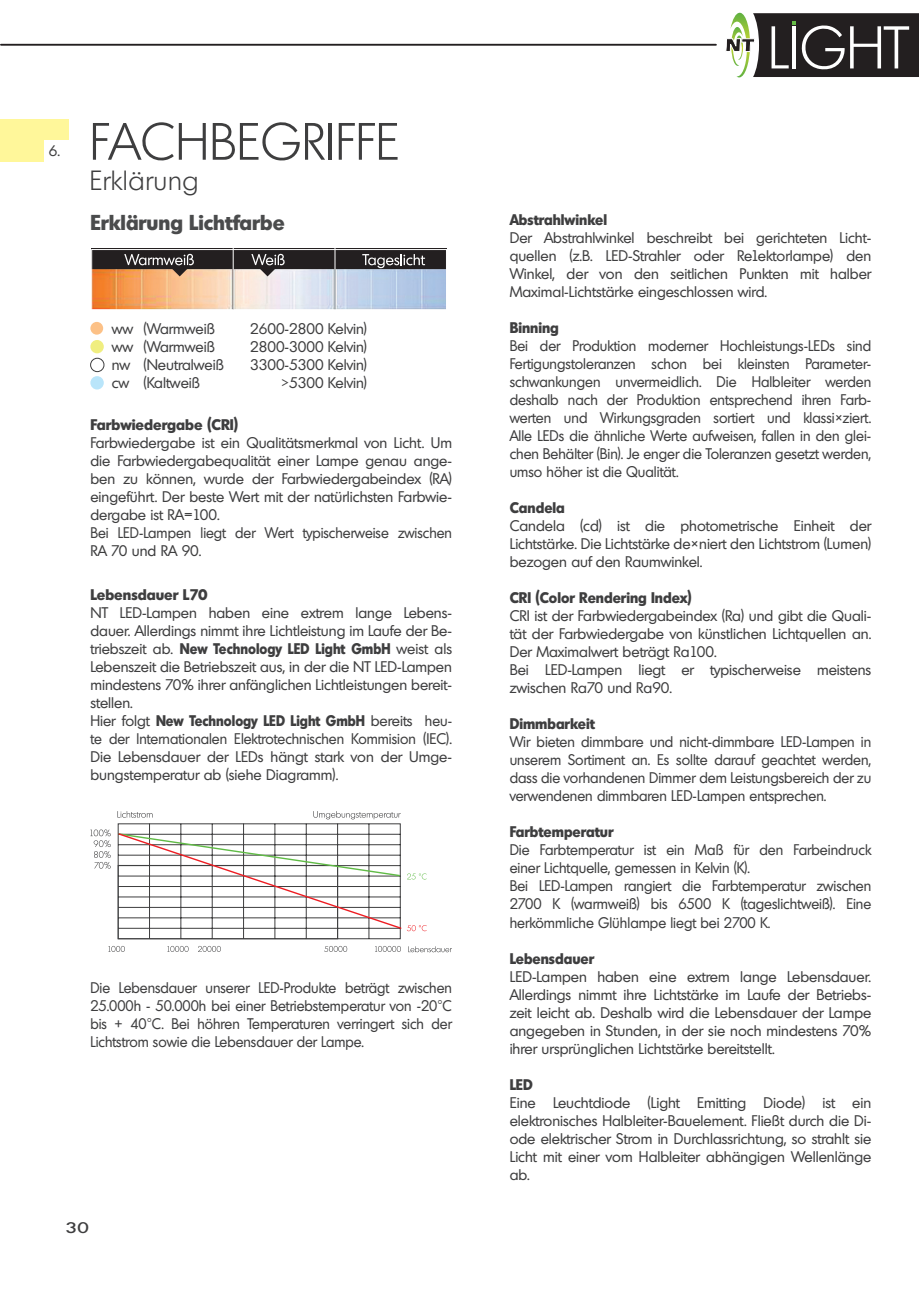
<style>
.page{position:relative;width:919px;height:1289px;background:#fff}
.page>*{position:absolute;margin:0;border:0;box-sizing:border-box;transform-origin:0 0}
.t1{font:300 51px "Montreal";letter-spacing:.01em;color:#3e3e3f}
.t2{font:300 27px "Montreal";letter-spacing:.025em;color:#3e3e3f}
.t3{font:700 21px "Montreal";color:#4a4b4c}
.t4{font:500 15.3px "Futura BQ";color:#3e3e3f;scale:1.38 1}
.t5{font:15px/18px "Montreal";color:#3e3e3f;text-align:justify}
.t6{font:15px/18px "Montreal";color:#3e3e3f;text-align:justify;scale:.96 1}
.t7{font:15px/18px "Montreal";color:#3e3e3f;text-align:justify;scale:.95 1}
.t8{font:700 15px "Montreal";color:#3e3e3f;scale:.96 1}
.t9{font:700 15px "Montreal";color:#3e3e3f}
.s1{font-weight:700}
</style>
<div class="page">
<svg style="left:726px;top:13px;width:192px;height:64px"></svg>
<hr style="left:1px;top:44px;width:715px;height:2px;background:#231f20">
<svg style="left:91px;top:248px;width:356px;height:78px"></svg>
<div style="left:90px;top:322px;width:13px;height:12px;background:#fcc187;border-radius:50%"></div>
<div style="left:90px;top:358px;width:14px;height:14px;border:1px solid #3e3e3f;border-radius:50%"></div>
<div style="left:90px;top:376px;width:14px;height:13px;background:#b9e5fa;border-radius:50%"></div>
<div style="left:90px;top:340px;width:14px;height:13px;background:#f0ee80;border-radius:50%"></div>
<svg style="left:90px;top:829px;width:21px;height:39px"></svg>
<svg style="left:108px;top:945px;width:17px;height:7px"></svg>
<svg style="left:167px;top:945px;width:21px;height:7px"></svg>
<svg style="left:198px;top:945px;width:23px;height:7px"></svg>
<svg style="left:324px;top:945px;width:23px;height:7px"></svg>
<svg style="left:375px;top:946px;width:26px;height:6px"></svg>
<svg style="left:408px;top:946px;width:44px;height:6px"></svg>
<svg style="left:117px;top:811px;width:309px;height:128px"></svg>
<div style="left:0;top:119px;width:68px;height:43px;background:#fff79a"></div>
<div style="left:44px;top:140px;width:26px;height:28px;background:#fff"></div>
<p class="t5" style="left:49px;top:142px;width:13px">6.</p>
<p class="t5" style="left:48px;top:142px;width:21px">30</p>
<h1 class="t1" style="left:90px;top:112px;width:311px">FACHBEGRIFFE</h1>
<h2 class="t2" style="left:90px;top:165px;width:110px">Erklärung</h2>
<h3 class="t3" style="left:90px;top:209px;width:196px">Erklärung Lichtfarbe</h3>
<p class="t5" style="left:112px;top:319px;width:105px">ww (Warmweiß</p>
<p class="t5" style="left:250px;top:319px;width:118px">2600-2800 Kelvin)</p>
<p class="t5" style="left:112px;top:337px;width:105px">ww (Warmweiß</p>
<p class="t5" style="left:250px;top:337px;width:118px">2800-3000 Kelvin)</p>
<p class="t5" style="left:112px;top:355px;width:114px">nw (Neutralweiß</p>
<p class="t5" style="left:250px;top:355px;width:118px">3300-5300 Kelvin)</p>
<p class="t5" style="left:112px;top:373px;width:90px">cw (Kaltweiß</p>
<p class="t5" style="left:281px;top:373px;width:87px">&gt;5300 Kelvin)</p>
<p class="t9" style="left:90px;top:415px;width:149px">Farbwiedergabe (CRI)</p>
<p class="t5" style="left:90px;top:433px;width:363px;text-align:left">Farbwiedergabe ist ein Qualitätsmerkmal von Licht. Um die Farbwiedergabequalität einer Lampe genau ange&shy;ben zu können, wurde der Farbwiedergabeindex (RA) eingeführt. Der beste Wert mit der natürlichsten Farbwie&shy;dergabe ist RA=100.<br>Bei LED-Lampen liegt der Wert typischerweise zwischen RA 70 und RA 90.</p>
<p class="t9" style="left:90px;top:585px;width:119px">Lebensdauer L70</p>
<p class="t5" style="left:90px;top:603px;width:363px;text-align:left">NT LED-Lampen haben eine extrem lange Lebens&shy;dauer. Allerdings nimmt ihre Lichtleistung im Laufe der Be&shy;triebszeit ab. <span class="s1">New Technology LED Light GmbH</span> weist als Lebenszeit die Betriebszeit aus, in der die NT LED-Lampen mindestens 70% ihrer anfänglichen Lichtleistungen bereit&shy;stellen.<br>Hier folgt <span class="s1">New Technology LED Light GmbH</span> bereits heu&shy;te der Internationalen Elektrotechnischen Kommision (IEC).<br>Die Lebensdauer der LEDs hängt stark von der Umge&shy;bungstemperatur ab (siehe Diagramm).</p>
<p class="t7" style="left:90px;top:978px;width:382px">Die Lebensdauer unserer LED-Produkte beträgt zwischen 25.000h - 50.000h bei einer Betriebstemperatur von -20°C bis + 40°C. Bei höhren Temperaturen verringert sich der Lichtstrom sowie die Lebensdauer der Lampe.</p>
<p class="t4" style="left:66px;top:1218px;width:19px">30</p>
<p class="t8" style="left:509px;top:210px;width:103px">Abstrahlwinkel</p>
<p class="t5" style="left:509px;top:228px;width:363px">Der Abstrahlwinkel beschreibt bei gerichteten Licht&shy;quellen (z.B. LED-Strahler oder Reflektorlampe) den Winkel, der von den seitlichen Punkten mit halber Maximal-Lichtstärke eingeschlossen wird.</p>
<p class="t8" style="left:509px;top:318px;width:53px">Binning</p>
<p class="t6" style="left:509px;top:336px;width:378px">Bei der Produktion moderner Hochleistungs-LEDs sind Fertigungstoleranzen schon bei kleinsten Parameter&shy;schwankungen unvermeidlich. Die Halbleiter werden deshalb nach der Produktion entsprechend ihren Farb&shy;werten und Wirkungsgraden sortiert und klassifiziert.<br>Alle LEDs die ähnliche Werte aufweisen, fallen in den glei&shy;chen Behälter (Bin). Je enger die Toleranzen gesetzt werden, umso höher ist die Qualität.</p>
<p class="t8" style="left:509px;top:498px;width:59px">Candela</p>
<p class="t5" style="left:509px;top:516px;width:363px">Candela (cd) ist die photometrische Einheit der Lichtstärke. Die Lichtstärke definiert den Lichtstrom (Lumen) bezogen auf den Raumwinkel.</p>
<p class="t8" style="left:509px;top:588px;width:191px">CRI (Color Rendering Index)</p>
<p class="t5" style="left:509px;top:606px;width:363px;text-align:left">CRI ist der Farbwiedergabeindex (Ra) und gibt die Quali&shy;tät der Farbwiedergabe von künstlichen Lichtquellen an.<br>Der Maximalwert beträgt Ra100.<br>Bei LED-Lampen liegt er typischerweise meistens zwischen Ra70 und Ra90.</p>
<p class="t8" style="left:509px;top:714px;width:90px">Dimmbarkeit</p>
<p class="t6" style="left:509px;top:732px;width:378px">Wir bieten dimmbare und nicht-dimmbare LED-Lampen in unserem Sortiment an. Es sollte darauf geachtet werden, dass die vorhandenen Dimmer dem Leistungsbereich der zu verwendenen dimmbaren LED-Lampen entsprechen.</p>
<p class="t8" style="left:509px;top:822px;width:110px">Farbtemperatur</p>
<p class="t6" style="left:509px;top:840px;width:378px;text-align:left">Die Farbtemperatur ist ein Maß für den Farbeindruck einer Lichtquelle, gemessen in Kelvin (K).<br>Bei LED-Lampen rangiert die Farbtemperatur zwischen 2700 K (warmweiß) bis 6500 K (tageslichtweiß). Eine herkömmliche Glühlampe liegt bei 2700 K.</p>
<p class="t8" style="left:509px;top:948px;width:90px">Lebensdauer</p>
<p class="t5" style="left:509px;top:966px;width:363px">LED-Lampen haben eine extrem lange Lebensdauer.<br>Allerdings nimmt ihre Lichtstärke im Laufe der Betriebs&shy;zeit leicht ab. Deshalb wird die Lebensdauer der Lampe angegeben in Stunden, in der sie noch mindestens 70% ihrer ursprünglichen Lichtstärke bereitstellt.</p>
<p class="t8" style="left:509px;top:1074px;width:26px">LED</p>
<p class="t5" style="left:509px;top:1092px;width:363px">Eine Leuchtdiode (Light Emitting Diode) ist ein elektronisches Halbleiter-Bauelement. Fließt durch die Di&shy;ode elektrischer Strom in Durchlassrichtung, so strahlt sie Licht mit einer vom Halbleiter abhängigen Wellenlänge ab.</p>
</div>
